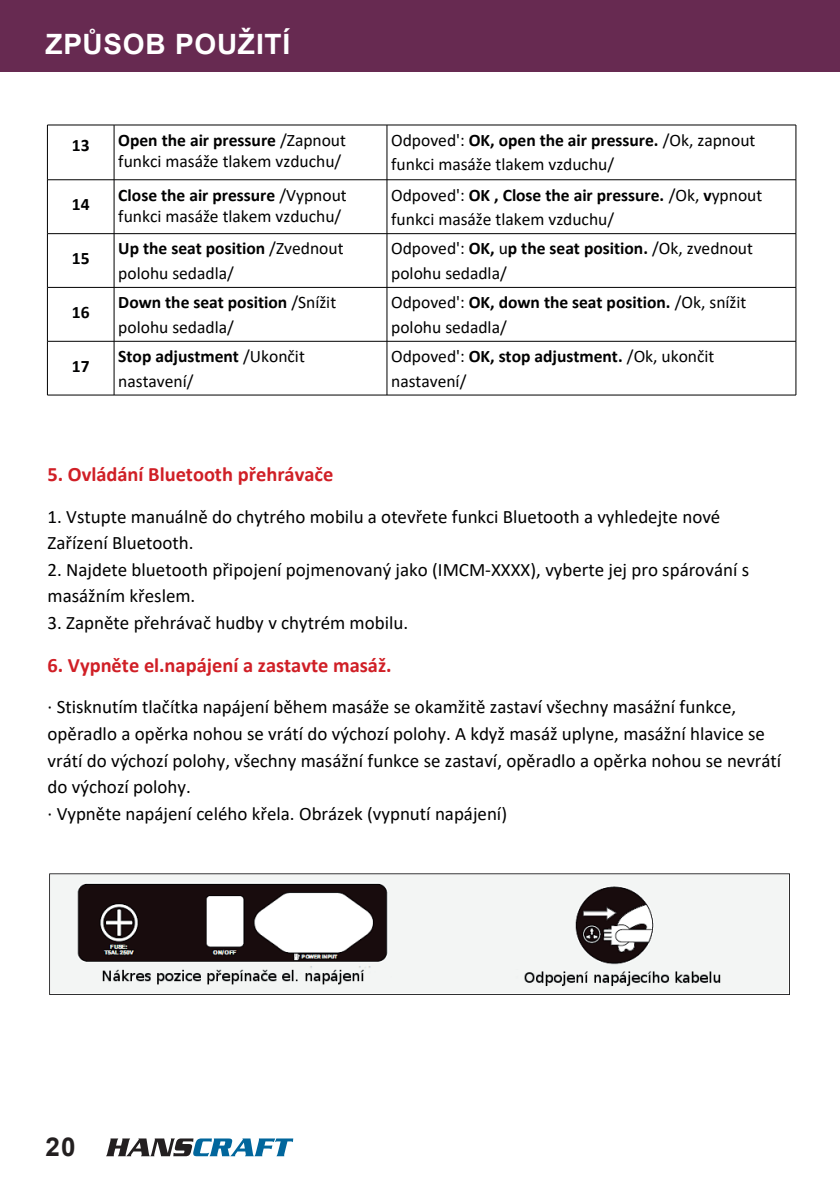
<style>
.page{position:relative;width:840px;height:1191px;background:#fff}
.page>*{position:absolute;margin:0;border:0;box-sizing:border-box;transform-origin:0 0}
.t1{font:700 28px "Arial";letter-spacing:.025em;color:#fff}
.t2{font:700 26px "Arial";color:#231f20}
.t3{font:700 20.4px "Calibri";color:#d01f26}
.t4{font:19px/26.6px "Calibri";color:#000001}
.t5{font:17.6px/24.6px "Calibri";color:#000001}
.t6{font:700 17.6px "Calibri";letter-spacing:-.005em;color:#000001}
.s1{font-weight:700}
</style>
<div class="page">
<hr style="left:47px;top:125px;width:67px;height:1px;background:#000001">
<hr style="left:114px;top:125px;width:273px;height:1px;background:#000001">
<hr style="left:387px;top:125px;width:408px;height:1px;background:#000001">
<hr style="left:48px;top:179px;width:66px;height:1px;background:#000001">
<hr style="left:114px;top:179px;width:273px;height:1px;background:#000001">
<hr style="left:387px;top:179px;width:408px;height:1px;background:#000001">
<hr style="left:48px;top:233px;width:66px;height:1px;background:#000001">
<hr style="left:114px;top:233px;width:273px;height:1px;background:#000001">
<hr style="left:387px;top:233px;width:408px;height:1px;background:#000001">
<hr style="left:48px;top:287px;width:66px;height:1px;background:#000001">
<hr style="left:114px;top:287px;width:273px;height:1px;background:#000001">
<hr style="left:387px;top:287px;width:408px;height:1px;background:#000001">
<hr style="left:48px;top:341px;width:66px;height:1px;background:#000001">
<hr style="left:114px;top:341px;width:273px;height:1px;background:#000001">
<hr style="left:387px;top:341px;width:408px;height:1px;background:#000001">
<hr style="left:47px;top:395px;width:67px;height:1px;background:#000001">
<hr style="left:114px;top:395px;width:273px;height:1px;background:#000001">
<hr style="left:387px;top:395px;width:408px;height:1px;background:#000001">
<hr style="left:47px;top:125px;width:1px;height:55px;background:#000001">
<hr style="left:47px;top:180px;width:1px;height:54px;background:#000001">
<hr style="left:47px;top:234px;width:1px;height:53px;background:#000001">
<hr style="left:47px;top:287px;width:1px;height:54px;background:#000001">
<hr style="left:47px;top:341px;width:1px;height:54px;background:#000001">
<hr style="left:114px;top:125px;width:1px;height:55px;background:#000001">
<hr style="left:114px;top:180px;width:1px;height:54px;background:#000001">
<hr style="left:114px;top:234px;width:1px;height:53px;background:#000001">
<hr style="left:114px;top:287px;width:1px;height:54px;background:#000001">
<hr style="left:114px;top:341px;width:1px;height:54px;background:#000001">
<hr style="left:386px;top:125px;width:1px;height:55px;background:#000001">
<hr style="left:386px;top:180px;width:1px;height:54px;background:#000001">
<hr style="left:386px;top:234px;width:1px;height:53px;background:#000001">
<hr style="left:386px;top:287px;width:1px;height:54px;background:#000001">
<hr style="left:386px;top:341px;width:1px;height:54px;background:#000001">
<hr style="left:795px;top:125px;width:1px;height:55px;background:#000001">
<hr style="left:795px;top:180px;width:1px;height:54px;background:#000001">
<hr style="left:795px;top:234px;width:1px;height:53px;background:#000001">
<hr style="left:795px;top:287px;width:1px;height:54px;background:#000001">
<hr style="left:795px;top:341px;width:1px;height:54px;background:#000001">
<img style="left:49px;top:873px;width:741px;height:122px">
<svg style="left:106px;top:1138px;width:187px;height:18px"></svg>
<div style="left:0;top:0;width:839px;height:72px;background:#672a51"></div>
<h1 class="t1" style="left:45px;top:26px;width:246px">ZPŮSOB POUŽITÍ</h1>
<p class="t6" style="left:72px;top:136px;width:19px">13</p>
<p class="t5" style="left:118px;top:130px;width:229px;line-height:21.4px"><span class="s1">Open the air pressure</span> /Zapnout funkci masáže tlakem vzduchu/</p>
<p class="t5" style="left:391px;top:128px;width:365px">Odpoved': <span class="s1">OK, open the air pressure.</span> /Ok, zapnout funkci masáže tlakem vzduchu/</p>
<p class="t6" style="left:72px;top:195px;width:19px">14</p>
<p class="t5" style="left:118px;top:184px;width:230px;line-height:21.4px"><span class="s1">Close the air pressure</span> /Vypnout funkci masáže tlakem vzduchu/</p>
<p class="t5" style="left:391px;top:183px;width:372px">Odpoved': <span class="s1">OK , Close the air pressure.</span> /Ok, <span class="s1">v</span>ypnout funkci masáže tlakem vzduchu/</p>
<p class="t6" style="left:72px;top:249px;width:19px">15</p>
<p class="t5" style="left:118px;top:236px;width:226px"><span class="s1">Up the seat position</span> /Zvednout polohu sedadla/</p>
<p class="t5" style="left:391px;top:236px;width:363px">Odpoved': <span class="s1">OK,</span> u<span class="s1">p the seat position.</span> /Ok, zvednout polohu sedadla/</p>
<p class="t6" style="left:72px;top:303px;width:19px">16</p>
<p class="t5" style="left:118px;top:290px;width:219px"><span class="s1">Down the seat position</span> /Snížit polohu sedadla/</p>
<p class="t5" style="left:391px;top:290px;width:356px">Odpoved': <span class="s1">OK, down the seat position.</span> /Ok, snížit polohu sedadla/</p>
<p class="t6" style="left:72px;top:357px;width:19px">17</p>
<p class="t5" style="left:118px;top:344px;width:188px"><span class="s1">Stop adjustment</span> /Ukončit nastavení/</p>
<p class="t5" style="left:391px;top:344px;width:324px">Odpoved': <span class="s1">OK, stop adjustment.</span> /Ok, ukončit nastavení/</p>
<p class="t3" style="left:48px;top:463px;width:287px">5. Ovládání Bluetooth přehrávače</p>
<p class="t4" style="left:48px;top:503px;width:674px">1. Vstupte manuálně do chytrého mobilu a otevřete funkci Bluetooth a vyhledejte nové<br>Zařízení Bluetooth.</p>
<p class="t4" style="left:48px;top:556px;width:702px">2. Najdete bluetooth připojení pojmenovaný jako (IMCM-XXXX), vyberte jej pro spárování s masážním křeslem.</p>
<p class="t4" style="left:48px;top:609px;width:362px">3. Zapněte přehrávač hudby v chytrém mobilu.</p>
<p class="t3" style="left:48px;top:654px;width:345px">6. Vypněte el.napájení a zastavte masáž.</p>
<p class="t4" style="left:48px;top:694px;width:734px">· Stisknutím tlačítka napájení během masáže se okamžitě zastaví všechny masážní funkce, opěradlo a opěrka nohou se vrátí do výchozí polohy. A když masáž uplyne, masážní hlavice se vrátí do výchozí polohy, všechny masážní funkce se zastaví, opěradlo a opěrka nohou se nevrátí do výchozí polohy.<br>· Vypněte napájení celého křela. Obrázek (vypnutí napájení)</p>
<h2 class="t2" style="left:45px;top:1130px;width:32px">20</h2>
</div>
